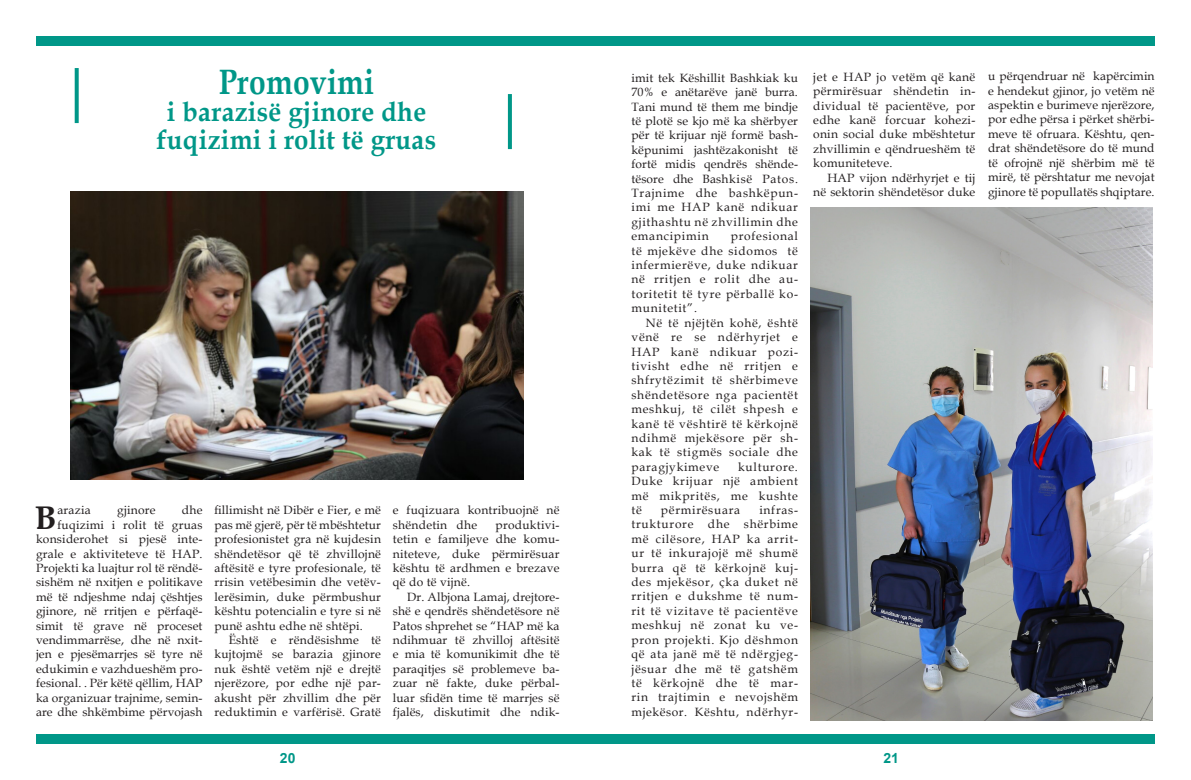
<style>
.page{position:relative;width:1191px;height:780px;background:#fff}
.page>*{position:absolute;margin:0;border:0;box-sizing:border-box;transform-origin:0 0}
.t1{font:700 35.2px "Book Antiqua";letter-spacing:.01em;color:#009788;scale:.85 1}
.t2{font:700 32.7px "Book Antiqua";color:#231f20}
.t3{font:700 27.4px "Book Antiqua";letter-spacing:.01em;color:#009788;scale:.94 1}
.t4{font:700 14px "Arial";color:#009788}
.t5{font:12px/14.4px "Book Antiqua";letter-spacing:.02em;color:#231f20;text-align:justify}
.t6{font:12px "Book Antiqua";letter-spacing:.06em;color:#231f20}
</style>
<div class="page">
<div style="left:36px;top:36px;width:606px;height:9px;background:#009788"></div>
<div style="left:631px;top:36px;width:524px;height:9px;background:#009788"></div>
<div style="left:36px;top:734px;width:612px;height:10px;background:#009788"></div>
<div style="left:631px;top:734px;width:524px;height:10px;background:#009788"></div>
<img style="left:71px;top:191px;width:452px;height:288px">
<img style="left:810px;top:207px;width:342px;height:513px">
<svg style="left:75px;top:68px;width:4px;height:55px"></svg>
<svg style="left:508px;top:94px;width:4px;height:55px"></svg>
<p class="t1" style="left:219px;top:58px;width:184px">Promovimi</p>
<p class="t3" style="left:167px;top:93px;width:277px">i barazisë gjinore dhe</p>
<p class="t3" style="left:157px;top:121px;width:299px">fuqizimi i rolit të gruas</p>
<p class="t5" style="left:36px;top:503px;width:168px;text-align:right">dhe<br>fuqizimi i rolit të gruas konsiderohet si pjesë inte&shy;grale e aktiviteteve të HAP.<br>Projekti ka luajtur rol të rëndë&shy;sishëm në nxitjen e politikave më të ndjeshme ndaj çështjes gjinore, në rritjen e përfaqë&shy;simit të grave në proceset vendimmarrëse, dhe në nxit&shy;jen e pjesëmarrjes së tyre në edukimin e vazhdueshëm pro&shy;fesional. . Për këtë qëllim, HAP ka organizuar trajnime, semin&shy;are dhe shkëmbime përvojash</p>
<p class="t5" style="left:214px;top:503px;width:168px">fillimisht në Dibër e Fier, e më pas më gjerë, për të mbështetur profesionistet gra në kujdesin shëndetësor që të zhvillojnë aftësitë e tyre profesionale, të rrisin vetëbesimin dhe vetëv&shy;lerësimin, duke përmbushur kështu potencialin e tyre si në punë ashtu edhe në shtëpi.</p>
<p class="t2" style="left:35px;top:495px;width:23px">B</p>
<p class="t5" style="left:57px;top:503px;width:35px">arazia</p>
<p class="t5" style="left:117px;top:503px;width:40px">gjinore</p>
<p class="t5" style="left:214px;top:632px;width:168px;text-indent:14px">Është e rëndësishme të kujtojmë se barazia gjinore nuk është vetëm një e drejtë njerëzore, por edhe një par&shy;akusht për zhvillim dhe për reduktimin e varfërisë. Gratë</p>
<p class="t5" style="left:393px;top:503px;width:168px">e fuqizuara kontribuojnë në shëndetin dhe</p>
<p class="t5" style="left:393px;top:517px;width:168px;text-indent:103px">produktivi&shy;tetin e familjeve dhe komu&shy;niteteve, duke përmirësuar kështu të ardhmen e brezave që do të vijnë.</p>
<p class="t5" style="left:393px;top:589px;width:168px;text-indent:14px">Dr. Albjona Lamaj, drejtore&shy;shë e qendrës shëndetësore në Patos shprehet se “HAP më ka ndihmuar të zhvilloj aftësitë e mia të komunikimit dhe të paraqitjes së problemeve ba&shy;zuar në fakte, duke përbal&shy;luar sfidën time të marrjes së fjalës, diskutimit dhe ndik-</p>
<p class="t5" style="left:631px;top:70px;width:168px">imit tek Këshillit Bashkiak ku 70% e anëtarëve janë burra.<br>Tani mund të them me bindje të plotë se kjo më ka shërbyer për të krijuar një formë bash&shy;këpunimi jashtëzakonisht të fortë midis qendrës shënde&shy;tësore dhe Bashkisë Patos.<br>Trajnime dhe bashkëpun&shy;imi me HAP kanë ndikuar gjithashtu në zhvillimin dhe emancipimin</p>
<p class="t5" style="left:631px;top:229px;width:168px;text-indent:99px">profesional të mjekëve dhe sidomos të infermierëve, duke ndikuar në rritjen e rolit dhe au&shy;toritetit të tyre përballë ko&shy;munitetit”.</p>
<p class="t5" style="left:631px;top:315px;width:168px;text-indent:14px">Në të njëjtën kohë, është vënë re se ndërhyrjet e HAP kanë ndikuar pozi&shy;tivisht edhe në rritjen e shfrytëzimit të shërbimeve shëndetësore nga pacientët meshkuj, të cilët shpesh e kanë të vështirë të kërkojnë ndihmë mjekësore për sh&shy;kak të stigmës sociale dhe paragjykimeve</p>
<p class="t5" style="left:631px;top:459px;width:168px;text-indent:107px">kulturore.<br>Duke krijuar një ambient më mikpritës, me kushte të</p>
<p class="t5" style="left:631px;top:502px;width:168px;text-indent:128px">infras&shy;trukturore dhe shërbime më cilësore, HAP ka arrit&shy;ur të inkurajojë më shumë burra që të kërkojnë kuj&shy;des mjekësor, çka duket në rritjen e dukshme të num&shy;rit të vizitave të pacientëve meshkuj në zonat ku ve&shy;pron projekti. Kjo dëshmon që ata janë më të ndërgjeg&shy;jësuar dhe më të gatshëm të kërkojnë dhe të mar&shy;rin trajtimin e nevojshëm mjekësor. Kështu, ndërhyr-</p>
<p class="t6" style="left:661px;top:501px;width:81px">përmirësuara</p>
<p class="t5" style="left:813px;top:69px;width:164px">jet e HAP jo vetëm që kanë përmirësuar shëndetin in&shy;dividual të pacientëve, por edhe kanë forcuar kohezi&shy;onin social duke mbështetur zhvillimin e qëndrueshëm të komuniteteve.</p>
<p class="t5" style="left:813px;top:170px;width:164px;text-align:right">HAP vijon ndërhyrjet e tij në sektorin shëndetësor duke</p>
<p class="t5" style="left:988px;top:69px;width:168px">u përqendruar në kapërcimin e hendekut gjinor, jo vetëm në aspektin e burimeve njerëzore, por edhe përsa i përket shërbi&shy;meve të ofruara. Kështu, qen&shy;drat shëndetësore do të mund të ofrojnë një shërbim më të mirë, të përshtatur me nevojat gjinore të popullatës shqiptare.</p>
<p class="t4" style="left:280px;top:748px;width:17px">20</p>
<p class="t4" style="left:883px;top:748px;width:17px">21</p>
</div>
